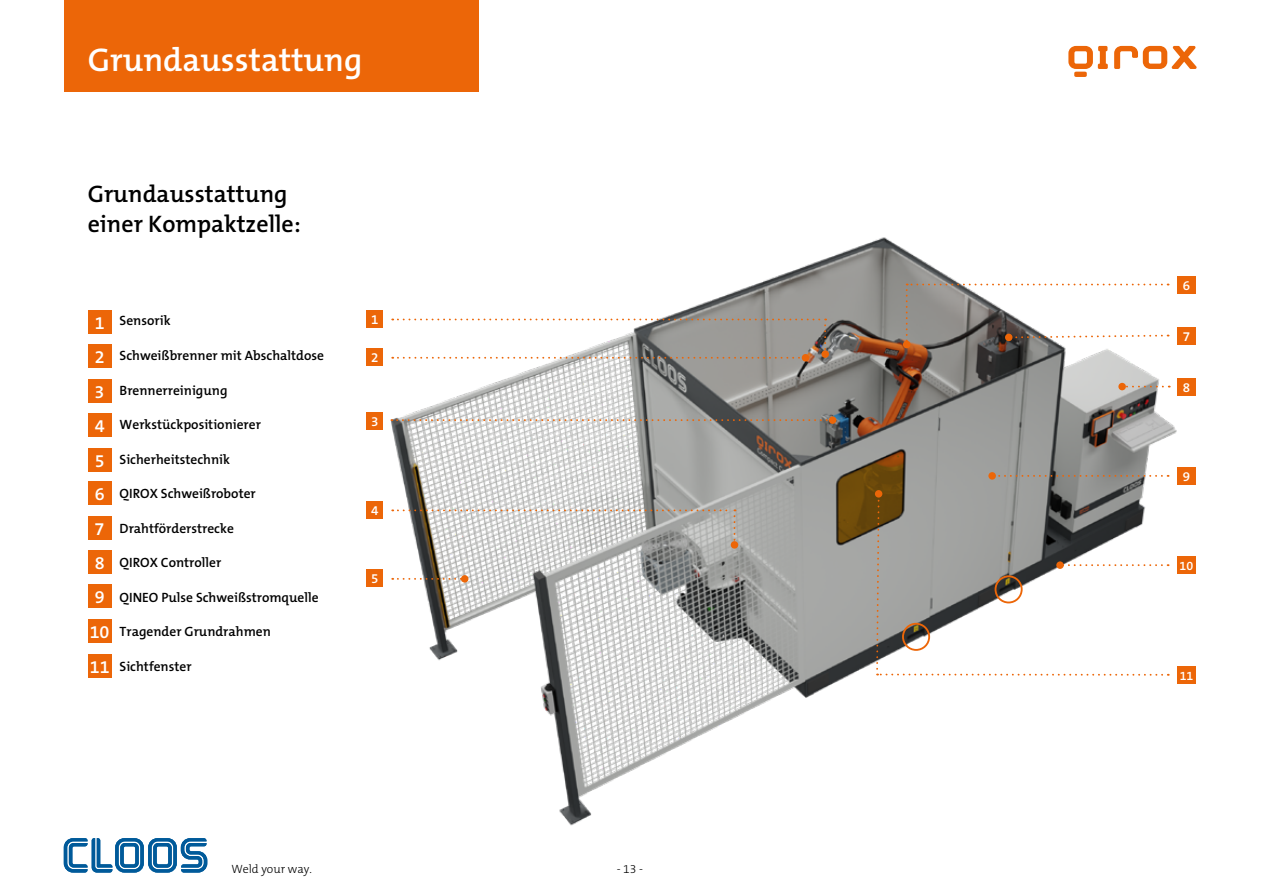
<style>
.page{position:relative;width:1263px;height:893px;background:#fff}
.page>*{position:absolute;margin:0;border:0;box-sizing:border-box;transform-origin:0 0}
.t1{font:600 33px "The Mix B6";color:#fff}
.t2{font:600 24px/30px "The Mix B6";color:#000}
.t3{font:600 18px/35px "The Mix B6";color:#fff}
.t4{font:600 13.5px "The Mix B6";color:#000}
.t5{font:600 13.35px "The Mix B6";color:#fff}
.t6{font:600 12.45px "The Mix B6";color:#fff}
.t7{font:300 12px "The Mix B3";color:#000}
</style>
<div class="page">
<svg style="left:64px;top:838px;width:143px;height:35px"></svg>
<div style="left:64px;top:0;width:414px;height:92px;background:#ec6608"></div>
<svg style="left:1068px;top:46px;width:40px;height:31px"></svg>
<svg style="left:1114px;top:46px;width:82px;height:23px"></svg>
<img style="left:366px;top:237px;width:830px;height:589px">
<div style="left:802px;top:354px;width:7px;height:7px;background:#ec6608;border-radius:50%"></div>
<div style="left:367px;top:310px;width:16px;height:18px;background:#ec6608"></div>
<svg style="left:392px;top:509px;width:343px;height:37px"></svg>
<div style="left:731px;top:541px;width:7px;height:8px;background:#ec6608;border-radius:50%"></div>
<div style="left:367px;top:501px;width:16px;height:18px;background:#ec6608"></div>
<div style="left:367px;top:348px;width:16px;height:18px;background:#ec6608"></div>
<svg style="left:392px;top:578px;width:69px;height:2px"></svg>
<div style="left:461px;top:575px;width:7px;height:8px;background:#ec6608;border-radius:50%"></div>
<div style="left:367px;top:569px;width:16px;height:18px;background:#ec6608"></div>
<div style="left:367px;top:412px;width:16px;height:18px;background:#ec6608"></div>
<div style="left:1177px;top:378px;width:19px;height:17px;background:#ec6608"></div>
<div style="left:1177px;top:467px;width:19px;height:18px;background:#ec6608"></div>
<div style="left:1177px;top:327px;width:19px;height:17px;background:#ec6608"></div>
<div style="left:1177px;top:276px;width:19px;height:17px;background:#ec6608"></div>
<div style="left:1177px;top:556px;width:19px;height:18px;background:#ec6608"></div>
<div style="left:1177px;top:666px;width:19px;height:18px;background:#ec6608"></div>
<svg style="left:392px;top:319px;width:435px;height:40px"></svg>
<div style="left:821px;top:350px;width:8px;height:8px;background:#ec6608;border-radius:50%"></div>
<svg style="left:391px;top:419px;width:438px;height:2px"></svg>
<div style="left:829px;top:416px;width:7px;height:8px;background:#ec6608;border-radius:50%"></div>
<div style="left:903px;top:341px;width:7px;height:7px;background:#ec6608;border-radius:50%"></div>
<svg style="left:906px;top:284px;width:262px;height:61px"></svg>
<div style="left:1005px;top:334px;width:7px;height:7px;background:#ec6608;border-radius:50%"></div>
<svg style="left:1126px;top:386px;width:37px;height:1px"></svg>
<div style="left:1118px;top:383px;width:8px;height:7px;background:#ec6608;border-radius:50%"></div>
<svg style="left:996px;top:475px;width:172px;height:2px"></svg>
<div style="left:988px;top:472px;width:8px;height:8px;background:#ec6608;border-radius:50%"></div>
<svg style="left:875px;top:493px;width:294px;height:183px"></svg>
<div style="left:875px;top:490px;width:7px;height:8px;background:#ec6608;border-radius:50%"></div>
<div style="left:88px;top:310px;width:24px;height:24px;background:#ec6608"></div>
<div style="left:88px;top:344px;width:24px;height:24px;background:#ec6608"></div>
<div style="left:88px;top:481px;width:24px;height:24px;background:#ec6608"></div>
<div style="left:88px;top:413px;width:24px;height:24px;background:#ec6608"></div>
<div style="left:88px;top:550px;width:24px;height:24px;background:#ec6608"></div>
<div style="left:88px;top:448px;width:24px;height:24px;background:#ec6608"></div>
<div style="left:88px;top:584px;width:24px;height:24px;background:#ec6608"></div>
<div style="left:88px;top:619px;width:24px;height:24px;background:#ec6608"></div>
<div style="left:88px;top:654px;width:24px;height:24px;background:#ec6608"></div>
<div style="left:88px;top:379px;width:24px;height:24px;background:#ec6608"></div>
<div style="left:88px;top:516px;width:24px;height:23px;background:#ec6608"></div>
<h1 class="t1" style="left:88px;top:42px;width:276px">Grundausstattung</h1>
<h2 class="t2" style="left:88px;top:180px;width:215px">Grundausstattung einer Kompaktzelle:</h2>
<h3 class="t3" style="left:95px;top:306px;width:11px;line-height:34.5px">1<br>2</h3>
<h3 class="t3" style="left:95px;top:375px;width:11px">3</h3>
<h3 class="t3" style="left:95px;top:409px;width:11px">4</h3>
<h3 class="t3" style="left:95px;top:444px;width:11px">5</h3>
<h3 class="t3" style="left:95px;top:477px;width:11px">6</h3>
<h3 class="t3" style="left:95px;top:512px;width:11px">7</h3>
<h3 class="t3" style="left:95px;top:546px;width:11px">8</h3>
<h3 class="t3" style="left:90px;top:580px;width:21px">9<br>10<br>11</h3>
<p class="t4" style="left:120px;top:314px;width:52px">Sensorik</p>
<p class="t4" style="left:120px;top:348px;width:206px">Schweißbrenner mit Abschaltdose</p>
<p class="t4" style="left:120px;top:383px;width:109px">Brennerreinigung</p>
<p class="t4" style="left:120px;top:417px;width:143px">Werkstückpositionierer</p>
<p class="t4" style="left:120px;top:452px;width:112px">Sicherheitstechnik</p>
<p class="t4" style="left:120px;top:486px;width:138px">QIROX Schweißroboter</p>
<p class="t4" style="left:120px;top:521px;width:116px">Drahtförderstrecke</p>
<p class="t4" style="left:120px;top:555px;width:103px">QIROX Controller</p>
<p class="t4" style="left:120px;top:590px;width:201px">QINEO Pulse Schweißstromquelle</p>
<p class="t4" style="left:120px;top:624px;width:153px">Tragender Grundrahmen</p>
<p class="t4" style="left:120px;top:659px;width:74px">Sichtfenster</p>
<p class="t5" style="left:371px;top:312px;width:9px">1</p>
<p class="t5" style="left:371px;top:351px;width:9px">2</p>
<p class="t5" style="left:371px;top:414px;width:9px">3</p>
<p class="t5" style="left:371px;top:504px;width:9px">4</p>
<p class="t5" style="left:371px;top:571px;width:9px">5</p>
<p class="t7" style="left:231px;top:862px;width:82px">Weld your way.</p>
<p class="t7" style="left:617px;top:862px;width:28px">- 13 -</p>
<p class="t5" style="left:1183px;top:278px;width:9px">6</p>
<p class="t5" style="left:1183px;top:329px;width:9px">7</p>
<p class="t5" style="left:1183px;top:380px;width:9px">8</p>
<p class="t5" style="left:1183px;top:469px;width:9px">9</p>
<p class="t6" style="left:1179px;top:559px;width:15px">10</p>
<p class="t6" style="left:1180px;top:669px;width:15px">11</p>
</div>
